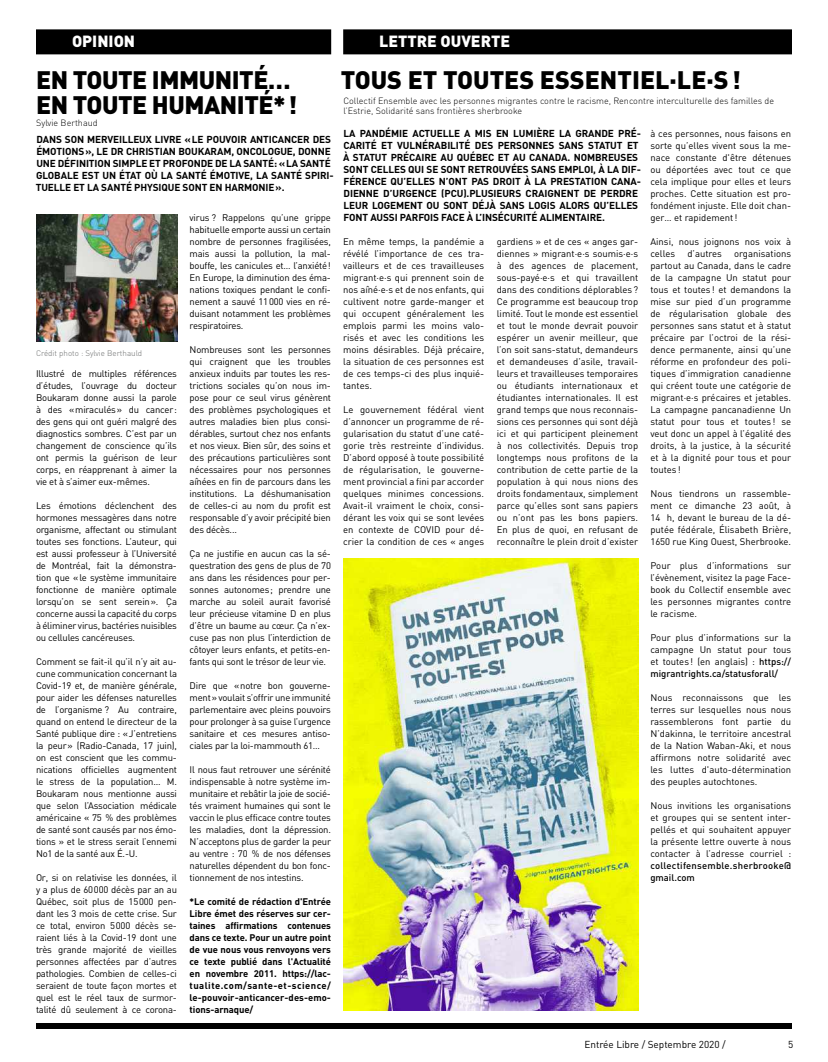
<style>
.page{position:relative;width:828px;height:1062px;background:#fff}
.page>*{position:absolute;margin:0;border:0;box-sizing:border-box;transform-origin:0 0}
.t1{font:900 25px/25px "DIN";letter-spacing:-.02em;color:#000}
.t2{font:900 25px "DIN";color:#000}
.t3{font:900 16px "DIN";color:#fff}
.t4{font:700 10px/12px "DIN";letter-spacing:-.01em;color:#000}
.t5{font:10px "DIN";color:#000}
.t6{font:9.5px/12px "DIN";letter-spacing:-.015em;color:#000;text-align:justify}
.t7{font:700 9.5px/12px "DIN";letter-spacing:.005em;color:#000;text-align:justify}
.t8{font:500 9.5px/12px "DIN";letter-spacing:.025em;color:#000}
.t9{font:300 9px/10px "DIN";color:#000}
.t10{font:300 8px "DIN";color:#6a6c6c}
.s1{font-weight:500}
</style>
<div class="page">
<div style="left:36px;top:1023px;width:756px;height:6px;background:#000"></div>
<div style="left:36px;top:29px;width:295px;height:25px;background:#000"></div>
<div style="left:343px;top:29px;width:449px;height:25px;background:#000"></div>
<img style="left:36px;top:214px;width:142px;height:128px">
<img style="left:343px;top:558px;width:295px;height:453px">
<h2 class="t3" style="left:72px;top:31px;width:65px">OPINION</h2>
<h2 class="t3" style="left:379px;top:31px;width:133px">LETTRE OUVERTE</h2>
<h1 class="t1" style="left:36px;top:67px;width:262px">EN TOUTE IMMUNITÉ…<br>EN TOUTE HUMANITÉ*!</h1>
<p class="t9" style="left:36px;top:118px;width:63px">Sylvie Berthaud</p>
<h1 class="t2" style="left:341px;top:64px;width:402px">TOUS ET TOUTES ESSENTIEL·LE·S!</h1>
<p class="t9" style="left:343px;top:96px;width:432px">Collectif Ensemble avec les personnes migrantes contre le racisme, Rencontre interculturelle des familles de l’Estrie, Solidarité sans frontières sherbrooke</p>
<p class="t4" style="left:343px;top:127px;width:300px">LA PANDÉMIE ACTUELLE A MIS EN LUMIÈRE LA GRANDE PRÉ-CARITÉ ET VULNÉRABILITÉ DES PERSONNES SANS STATUT ET À STATUT PRÉCAIRE AU QUÉBEC ET AU CANADA. NOMBREUSES SONT CELLES QUI SE SONT RETROUVÉES SANS EMPLOI, À LA DIF-FÉRENCE QU’ELLES N’ONT PAS DROIT À LA PRESTATION CANA-DIENNE D’URGENCE (PCU).PLUSIEURS CRAIGNENT DE PERDRE LEUR LOGEMENT OU SONT DÉJÀ SANS LOGIS ALORS QU’ELLES FONT AUSSI PARFOIS FACE À L’INSÉCURITÉ ALIMENTAIRE.</p>
<p class="t6" style="left:650px;top:128px;width:142px">à ces personnes, nous faisons en sorte qu’elles vivent sous la me&shy;nace constante d'être détenues ou déportées avec tout ce que cela implique pour elles et leurs proches. Cette situation est pro&shy;fondément injuste. Elle doit chan&shy;ger… et rapidement!</p>
<p class="t6" style="left:650px;top:236px;width:142px">Ainsi, nous joignons nos voix à celles</p>
<p class="t4" style="left:36px;top:133px;width:300px">DANS SON MERVEILLEUX LIVRE «LE POUVOIR ANTICANCER DES ÉMOTIONS», LE DR CHRISTIAN BOUKARAM, ONCOLOGUE, DONNE UNE DÉFINITION SIMPLE ET PROFONDE DE LA SANTÉ: «LA SANTÉ GLOBALE EST UN ÉTAT OÙ LA SANTÉ ÉMOTIVE, LA SANTÉ SPIRI-TUELLE ET LA SANTÉ PHYSIQUE SONT EN HARMONIE».</p>
<p class="t6" style="left:190px;top:212px;width:143px">virus ? Rappelons qu’une grippe habituelle emporte aussi un certain nombre de personnes fragilisées, mais aussi la pollution, la mal&shy;bouffe, les canicules et… l’anxiété!<br>En Europe, la diminution des éma&shy;nations toxiques pendant le confi&shy;nement a sauvé 11000 vies en ré&shy;duisant notamment les problèmes respiratoires.</p>
<p class="t6" style="left:190px;top:344px;width:143px">Nombreuses sont les personnes qui craignent que les troubles anxieux induits par toutes les res&shy;trictions sociales qu’on nous im&shy;pose pour ce seul virus génèrent des problèmes psychologiques et autres maladies bien plus consi&shy;dérables, surtout chez nos enfants et nos vieux. Bien sûr, des soins et des précautions particulières sont nécessaires pour nos personnes aînées en fin de parcours dans les institutions. La déshumanisation de celles-ci au nom du profit est responsable d’y avoir précipité bien des décès...</p>
<p class="t6" style="left:190px;top:548px;width:143px">Ça ne justifie en aucun cas la sé&shy;questration des gens de plus de 70 ans dans les résidences pour per&shy;sonnes autonomes; prendre une marche au soleil aurait favorisé leur précieuse vitamine D en plus d’être un baume au cœur. Ça n’ex&shy;cuse pas non plus l’interdiction de côtoyer leurs enfants, et petits-en&shy;fants qui sont le trésor de leur vie.</p>
<p class="t6" style="left:190px;top:680px;width:143px">Dire que «notre bon gouverne&shy;ment» voulait s’offrir une immunité parlementaire avec pleins pouvoirs pour prolonger à sa guise l’urgence sanitaire et ces mesures antiso&shy;ciales par la loi-mammouth 61…</p>
<p class="t6" style="left:190px;top:764px;width:143px">Il nous faut retrouver une sérénité indispensable à notre système im&shy;munitaire et rebâtir la joie de socié&shy;tés vraiment humaines qui sont le vaccin le plus efficace contre toutes les maladies, dont la dépression.<br>N’acceptons plus de garder la peur au ventre : 70 % de nos défenses naturelles dépendent du bon fonc&shy;tionnement de nos intestins.</p>
<p class="t7" style="left:190px;top:895px;width:143px">*Le comité de rédaction d'Entrée Libre émet des réserves sur cer&shy;taines affirmations contenues dans ce texte. Pour un autre point de vue nous vous renvoyons vers ce texte publié dans l'Actualité en novembre 2011. https://lac&shy;tualite.com/sante-et-science/ le-pouvoir-anticancer-des-emo&shy;tions-arnaque/</p>
<p class="t6" style="left:343px;top:236px;width:143px">En même temps, la pandémie a révélé l’importance de ces tra&shy;vailleurs et de ces travailleuses migrant·e·s qui prennent soin de nos aîné·e·s et de nos enfants, qui cultivent notre garde-manger et qui occupent généralement les emplois parmi les moins valo&shy;risés et avec les conditions les moins désirables. Déjà précaire, la situation de ces personnes est de ces temps-ci des plus inquié&shy;tantes.</p>
<p class="t6" style="left:343px;top:404px;width:143px">Le gouvernement fédéral vient d’annoncer un programme de ré&shy;gularisation du statut d’une caté&shy;gorie très restreinte d’individus.<br>D’abord opposé à toute possibilité de régularisation, le gouverne&shy;ment provincial a fini par accorder quelques minimes concessions.<br>Avait-il vraiment le choix, consi&shy;dérant les voix qui se sont levées en contexte de COVID pour dé&shy;crier la condition de ces « anges</p>
<p class="t6" style="left:497px;top:236px;width:143px">gardiens » et de ces « anges gar&shy;diennes » migrant·e·s soumis·e·s à des agences de placement, sous-payé·e·s et qui travaillent dans des conditions déplorables ?<br>Ce programme est beaucoup trop limité. Tout le monde est essentiel et tout le monde devrait pouvoir espérer un avenir meilleur, que l’on soit sans-statut, demandeurs et demandeuses d’asile, travail&shy;leurs et travailleuses temporaires ou étudiants internationaux et étudiantes internationales. Il est grand temps que nous reconnais&shy;sions ces personnes qui sont déjà ici et qui participent pleinement à nos collectivités. Depuis trop longtemps nous profitons de la contribution de cette partie de la population à qui nous nions des droits fondamentaux, simplement parce qu’elles sont sans papiers ou n’ont pas les bons papiers.<br>En plus de quoi, en refusant de reconnaître le plein droit d’exister</p>
<p class="t6" style="left:650px;top:248px;width:142px;text-indent:84px">organisations partout au Canada, dans le cadre de la campagne Un statut pour tous et toutes ! et demandons la mise sur pied d’un programme de régularisation globale des personnes sans statut et à statut précaire par l’octroi de la rési&shy;dence permanente, ainsi qu’une réforme en profondeur des poli&shy;tiques d’immigration canadienne qui créent toute une catégorie de migrant·e·s précaires et jetables.<br>La campagne pancanadienne Un statut pour tous et toutes! se veut donc un appel à l’égalité des droits, à la justice, à la sécurité et à la dignité pour tous et pour toutes !</p>
<p class="t6" style="left:650px;top:488px;width:142px">Nous tiendrons un rassemble&shy;ment ce dimanche 23 août, à 14 h, devant le bureau de la dé&shy;putée fédérale, Élisabeth Brière, 1650 rue King Ouest, Sherbrooke.</p>
<p class="t6" style="left:650px;top:560px;width:142px">Pour plus d’informations sur l’évènement, visitez la page Face&shy;book du Collectif ensemble avec les personnes migrantes contre le racisme.</p>
<p class="t6" style="left:650px;top:632px;width:142px">Pour plus d’informations sur la campagne Un statut pour tous et toutes ! (en anglais) : <span class="s1">https:// migrantrights.ca/statusforall/</span></p>
<p class="t6" style="left:650px;top:692px;width:142px">Nous reconnaissons que les terres sur lesquelles nous nous rassemblerons font partie du N’dakinna, le territoire ancestral de la Nation Waban-Aki, et nous affirmons notre solidarité avec les luttes d'auto-détermination des peuples autochtones.</p>
<p class="t6" style="left:650px;top:800px;width:142px">Nous invitions les organisations et groupes qui se sentent inter&shy;pellés et qui souhaitent appuyer la présente lettre ouverte à nous contacter à l’adresse courriel :</p>
<p class="t8" style="left:650px;top:859px;width:142px">collectifensemble.sherbrooke@ gmail.com</p>
<p class="t6" style="left:687px;top:248px;width:36px">d’autres</p>
<p class="t10" style="left:36px;top:348px;width:108px">Crédit photo : Sylvie Berthauld</p>
<p class="t6" style="left:36px;top:368px;width:143px">Illustré de multiples références d’études, l’ouvrage du docteur Boukaram donne aussi la parole à des «miraculés» du cancer: des gens qui ont guéri malgré des diagnostics sombres. C’est par un changement de conscience qu’ils ont permis la guérison de leur corps, en réapprenant à aimer la vie et à s’aimer eux-mêmes.</p>
<p class="t6" style="left:36px;top:500px;width:143px">Les émotions déclenchent des hormones messagères dans notre organisme, affectant ou stimulant toutes ses fonctions. L’auteur, qui est aussi professeur à l’Université de Montréal, fait la démonstra&shy;tion que «le système immunitaire fonctionne de manière optimale lorsqu’on se sent serein». Ça concerne aussi la capacité du corps à éliminer virus, bactéries nuisibles ou cellules cancéreuses.</p>
<p class="t6" style="left:36px;top:656px;width:143px">Comment se fait-il qu’il n’y ait au&shy;cune communication concernant la Covid-19 et, de manière générale, pour aider les défenses naturelles de l’organisme ? Au contraire, quand on entend le directeur de la Santé publique dire : «J’entretiens la peur» (Radio-Canada, 17 juin), on est conscient que les commu&shy;nications officielles augmentent le stress de la population... M.<br>Boukaram nous mentionne aussi que selon l’Association médicale américaine « 75 % des problèmes de santé sont causés par nos émo&shy;tions » et le stress serait l’ennemi No1 de la santé aux É.-U.</p>
<p class="t6" style="left:36px;top:872px;width:143px">Or, si on relativise les données, il y a plus de 60000 décès par an au Québec, soit plus de 15000 pen&shy;dant les 3 mois de cette crise. Sur ce total, environ 5000 décès se&shy;raient liés à la Covid-19 dont une très grande majorité de vieilles personnes affectées par d’autres pathologies. Combien de celles-ci seraient de toute façon mortes et quel est le réel taux de surmor&shy;talité dû seulement à ce corona-</p>
<p class="t5" style="left:584px;top:1038px;width:143px">Entrée Libre / Septembre 2020 /</p>
<p class="t5" style="left:788px;top:1038px;width:7px">5</p>
</div>
